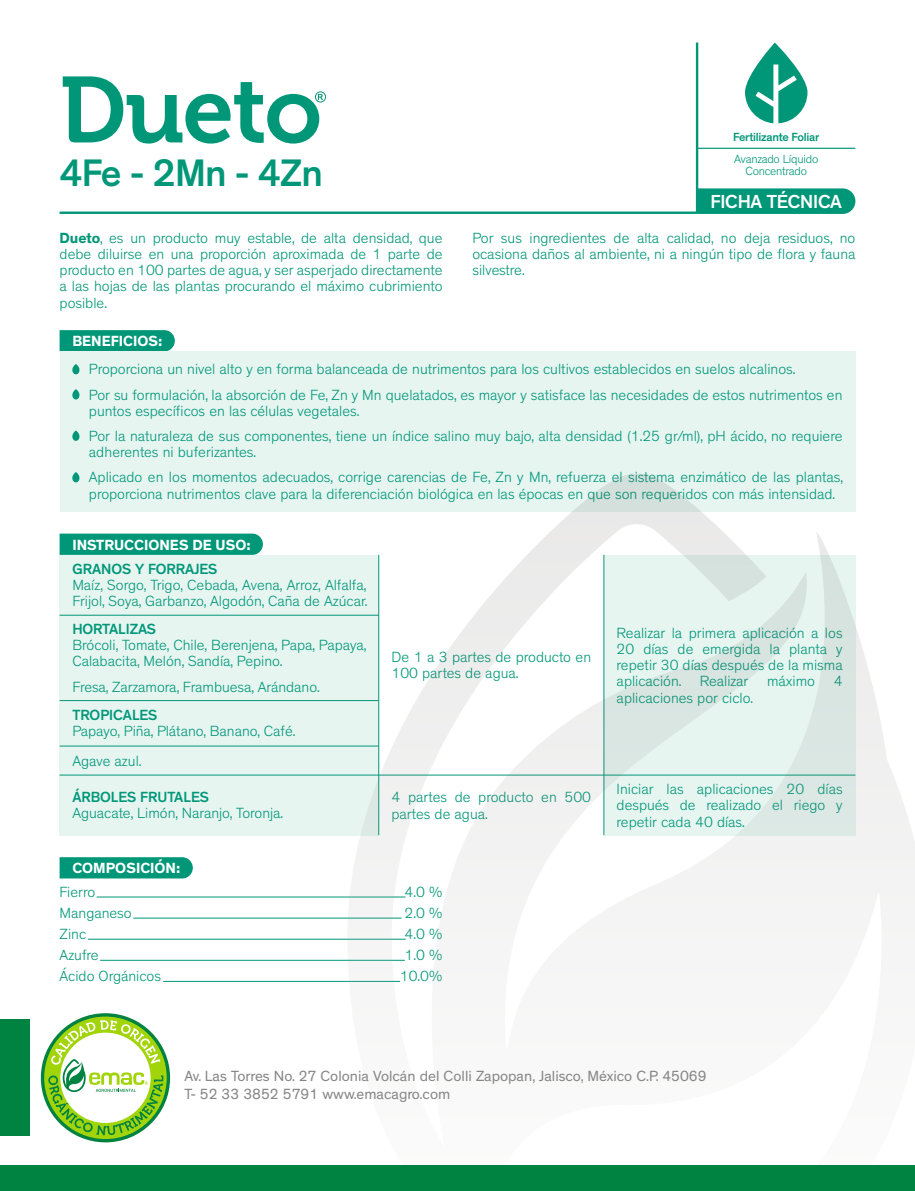
<style>
.page{position:relative;width:915px;height:1191px;background:#fff}
.page>*{position:absolute;margin:0;border:0;box-sizing:border-box;transform-origin:0 0}
.t1{font:93px "Museo 700";letter-spacing:-.02em;color:#009778}
.t2{font:500 39px "Theinhardt";letter-spacing:-.02em;color:#009778}
.t3{font:500 19.2px "Theinhardt";letter-spacing:-.01em;color:#fff}
.t4{font:300 15px/16.2px "Theinhardt";color:#009778}
.t5{font:15px/18px "Theinhardt";color:#868686}
.t6{font:500 15px "Theinhardt";color:#009778}
.t7{font:700 15px "Theinhardt";color:#fff}
.t8{font:300 12px "Theinhardt";letter-spacing:-.02em;color:#009778}
.t9{font:500 12px "Theinhardt";letter-spacing:-.02em;color:#009778}
.s1{font-weight:700}
</style>
<div class="page">
<svg style="left:60px;top:330px;width:115px;height:21px;background:#06997b"></svg>
<div style="left:60px;top:351px;width:795px;height:160px;background:#e7f5f1"></div>
<svg style="left:72px;top:364px;width:7px;height:10px"></svg>
<svg style="left:72px;top:389px;width:7px;height:10px"></svg>
<svg style="left:72px;top:431px;width:7px;height:10px"></svg>
<svg style="left:72px;top:472px;width:7px;height:10px"></svg>
<svg style="left:60px;top:533px;width:203px;height:22px;background:#0b9b7d"></svg>
<div style="left:60px;top:555px;width:318px;height:280px;background:#e7f5f1"></div>
<hr style="left:60px;top:774px;width:795px;height:1px;background:#009778">
<hr style="left:60px;top:745px;width:318px;height:1px;background:#009778">
<hr style="left:60px;top:700px;width:318px;height:1px;background:#009778">
<hr style="left:60px;top:615px;width:318px;height:1px;background:#009778">
<div style="left:60px;top:857px;width:133px;height:21px;background:#009778"></div>
<hr style="left:97px;top:896px;width:308px;height:1px;background:#009778">
<hr style="left:133px;top:917px;width:268px;height:1px;background:#009778">
<hr style="left:88px;top:939px;width:317px;height:1px;background:#009778">
<hr style="left:100px;top:960px;width:305px;height:1px;background:#009778">
<hr style="left:163px;top:981px;width:237px;height:1px;background:#009778">
<hr style="left:60px;top:211px;width:636px;height:3px;background:#009778">
<hr style="left:695px;top:43px;width:3px;height:169px;background:#009778">
<hr style="left:696px;top:148px;width:159px;height:1px;background:#009778">
<svg style="left:696px;top:188px;width:159px;height:26px;background:#089a7c"></svg>
<svg style="left:745px;top:43px;width:62px;height:80px"></svg>
<svg style="left:315px;top:91px;width:11px;height:11px"></svg>
<svg style="left:347px;top:473px;width:567px;height:509px"></svg>
<svg style="left:41px;top:1013px;width:129px;height:129px"></svg>
<div style="left:0;top:1165px;width:914px;height:26px;background:#008240"></div>
<div style="left:0;top:1019px;width:29px;height:116px;background:#008240"></div>
<h1 class="t1" style="left:60px;top:59px;width:264px">Dueto</h1>
<h2 class="t2" style="left:60px;top:149px;width:265px">4Fe - 2Mn - 4Zn</h2>
<p class="t9" style="left:733px;top:129px;width:87px">Fertilizante Foliar</p>
<p class="t8" style="left:734px;top:152px;width:85px">Avanzado Líquido</p>
<p class="t8" style="left:745px;top:164px;width:63px">Concentrado</p>
<p class="t3" style="left:710px;top:190px;width:133px">FICHA TÉCNICA</p>
<p class="t4" style="left:60px;top:230px;width:384px;text-align:justify"><span class="s1">Dueto</span>, es un producto muy estable, de alta densidad, que debe diluirse en una proporción aproximada de 1 parte de producto en 100 partes de agua, y ser asperjado directamente a las hojas de las plantas procurando el máximo cubrimiento posible.</p>
<p class="t4" style="left:472px;top:230px;width:384px;text-align:justify">Por sus ingredientes de alta calidad, no deja residuos, no ocasiona daños al ambiente, ni a ningún tipo de flora y fauna silvestre.</p>
<p class="t7" style="left:72px;top:332px;width:91px">BENEFICIOS:</p>
<p class="t4" style="left:89px;top:357px;width:754px;line-height:25.2px">Proporciona un nivel alto y en forma balanceada de nutrimentos para los cultivos establecidos en suelos alcalinos.<br>Por su formulación, la absorción de Fe, Zn y Mn quelatados, es mayor y satisface las necesidades de estos nutrimentos en</p>
<p class="t4" style="left:89px;top:398px;width:754px;line-height:25.2px">puntos específicos en las células vegetales.<br>Por la naturaleza de sus componentes, tiene un índice salino muy bajo, alta densidad (1.25 gr/ml), pH ácido, no requiere</p>
<p class="t4" style="left:89px;top:440px;width:755px;line-height:25.2px">adherentes ni buferizantes.<br>Aplicado en los momentos adecuados, corrige carencias de Fe, Zn y Mn, refuerza el sistema enzimático de las plantas,</p>
<p class="t4" style="left:89px;top:486px;width:747px">proporciona nutrimentos clave para la diferenciación biológica en las épocas en que son requeridos con más intensidad.</p>
<p class="t7" style="left:72px;top:535px;width:180px">INSTRUCCIONES DE USO:</p>
<p class="t6" style="left:72px;top:559px;width:146px">GRANOS Y FORRAJES</p>
<p class="t4" style="left:72px;top:577px;width:296px">Maíz, Sorgo, Trigo, Cebada, Avena, Arroz, Alfalfa,<br>Frijol, Soya, Garbanzo, Algodón, Caña de Azúcar.</p>
<p class="t6" style="left:72px;top:620px;width:85px">HORTALIZAS</p>
<p class="t4" style="left:72px;top:637px;width:295px">Brócoli, Tomate, Chile, Berenjena, Papa, Papaya,<br>Calabacita, Melón, Sandía, Pepino.</p>
<p class="t4" style="left:72px;top:678px;width:249px">Fresa, Zarzamora, Frambuesa, Arándano.</p>
<p class="t6" style="left:72px;top:706px;width:87px">TROPICALES</p>
<p class="t4" style="left:72px;top:723px;width:225px">Papayo, Piña, Plátano, Banano, Café.</p>
<p class="t4" style="left:72px;top:753px;width:71px">Agave azul.</p>
<p class="t6" style="left:72px;top:788px;width:138px">ÁRBOLES FRUTALES</p>
<p class="t4" style="left:72px;top:805px;width:212px">Aguacate, Limón, Naranjo, Toronja.</p>
<p class="t4" style="left:391px;top:649px;width:201px">De 1 a 3 partes de producto en<br>100 partes de agua.</p>
<p class="t4" style="left:616px;top:625px;width:227px;text-align:justify">Realizar la primera aplicación a los 20 días de emergida la planta y repetir 30 días después de la misma aplicación. Realizar máximo 4 aplicaciones por ciclo.</p>
<p class="t4" style="left:391px;top:789px;width:201px">4 partes de producto en 500 partes de agua.</p>
<p class="t4" style="left:616px;top:781px;width:227px;text-align:justify">Iniciar las aplicaciones 20 días después de realizado el riego y repetir cada 40 días.</p>
<p class="t7" style="left:72px;top:859px;width:109px">COMPOSICIÓN:</p>
<p class="t4" style="left:60px;top:882px;width:103px;line-height:21px">Fierro<br>Manganeso<br>Zinc<br>Azufre<br>Ácido Orgánicos</p>
<p class="t4" style="left:400px;top:882px;width:44px;line-height:21px;text-align:center">4.0 %<br>2.0 %<br>4.0 %<br>1.0 %<br>10.0%</p>
<p class="t5" style="left:184px;top:1067px;width:523px">Av. Las Torres No. 27 Colonia Volcán del Colli Zapopan, Jalisco, México C.P. 45069<br>T- 52 33 3852 5791 www.emacagro.com</p>
</div>
